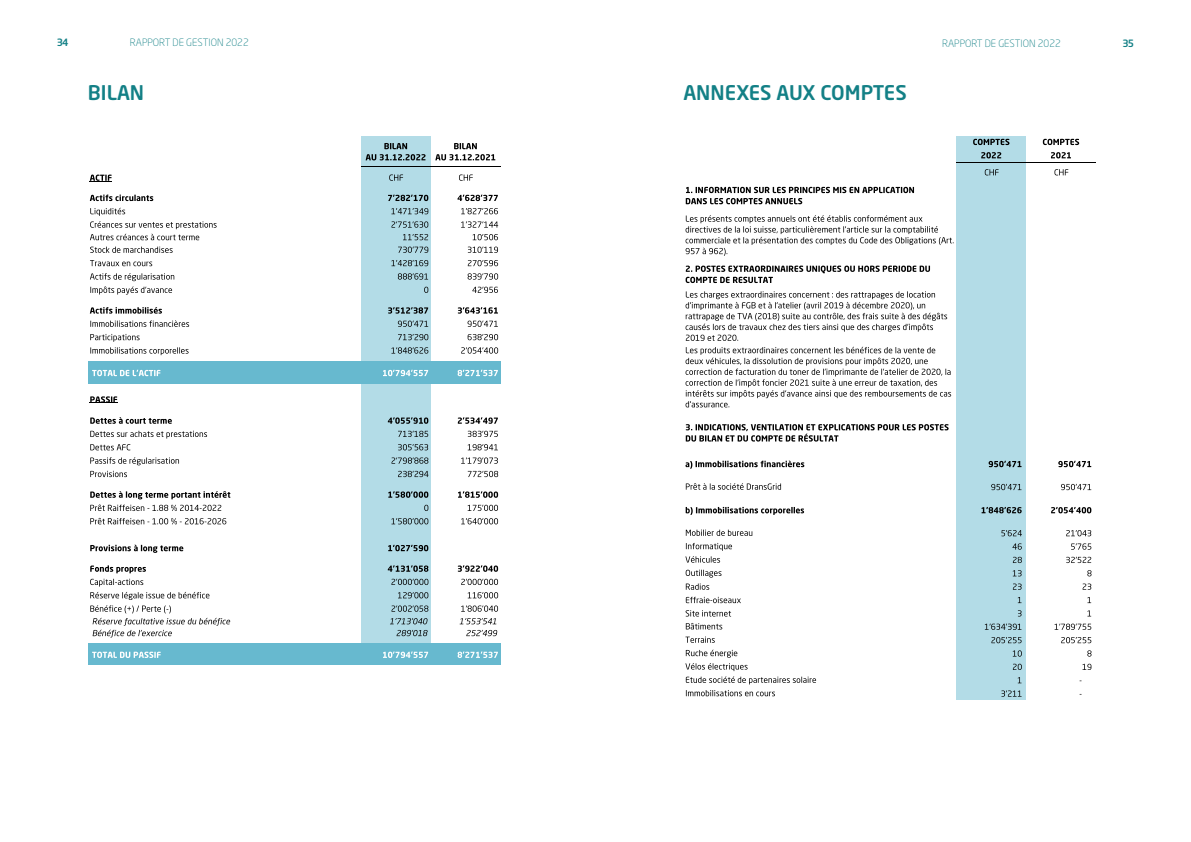
<style>
.page{position:relative;width:1191px;height:842px;background:#fff}
.page>*{position:absolute;margin:0;border:0;box-sizing:border-box;transform-origin:0 0}
.t1{font:500 20px "Neo Sans Std";color:#138086}
.t2{font:300 10px "Neo Sans Std";color:#138086}
.t3{font:500 10px "Neo Sans Std";color:#138086}
</style>
<div class="page">
<div style="left:361px;top:136px;width:69px;height:226px;background:#b3dce7"></div>
<div style="left:88px;top:362px;width:412px;height:22px;background:#67b9cf"></div>
<div style="left:361px;top:384px;width:69px;height:259px;background:#b3dce7"></div>
<div style="left:88px;top:643px;width:412px;height:22px;background:#67b9cf"></div>
<svg style="left:365px;top:143px;width:60px;height:17px"></svg>
<svg style="left:435px;top:143px;width:60px;height:17px"></svg>
<svg style="left:90px;top:175px;width:22px;height:7px"></svg>
<svg style="left:389px;top:174px;width:84px;height:7px"></svg>
<svg style="left:90px;top:195px;width:408px;height:6px"></svg>
<svg style="left:90px;top:208px;width:408px;height:32px"></svg>
<svg style="left:90px;top:247px;width:408px;height:6px"></svg>
<svg style="left:90px;top:260px;width:408px;height:6px"></svg>
<svg style="left:90px;top:273px;width:408px;height:22px"></svg>
<svg style="left:90px;top:307px;width:408px;height:7px"></svg>
<svg style="left:90px;top:320px;width:408px;height:7px"></svg>
<svg style="left:90px;top:334px;width:408px;height:21px"></svg>
<svg style="left:92px;top:370px;width:406px;height:6px"></svg>
<svg style="left:90px;top:396px;width:28px;height:7px"></svg>
<svg style="left:90px;top:417px;width:408px;height:7px"></svg>
<svg style="left:90px;top:431px;width:408px;height:19px"></svg>
<svg style="left:90px;top:457px;width:408px;height:8px"></svg>
<svg style="left:90px;top:471px;width:408px;height:6px"></svg>
<svg style="left:90px;top:491px;width:408px;height:20px"></svg>
<svg style="left:90px;top:518px;width:408px;height:6px"></svg>
<svg style="left:90px;top:545px;width:338px;height:8px"></svg>
<svg style="left:90px;top:565px;width:408px;height:8px"></svg>
<svg style="left:90px;top:579px;width:408px;height:58px"></svg>
<svg style="left:92px;top:651px;width:406px;height:7px"></svg>
<hr style="left:361px;top:166px;width:139px;height:1px;background:#000">
<div style="left:956px;top:136px;width:70px;height:564px;background:#b3dce7"></div>
<svg style="left:973px;top:139px;width:106px;height:6px"></svg>
<svg style="left:981px;top:152px;width:90px;height:6px"></svg>
<svg style="left:984px;top:169px;width:14px;height:6px"></svg>
<svg style="left:1054px;top:169px;width:14px;height:6px"></svg>
<svg style="left:685px;top:461px;width:336px;height:8px"></svg>
<svg style="left:1058px;top:461px;width:33px;height:6px"></svg>
<svg style="left:991px;top:484px;width:30px;height:6px"></svg>
<svg style="left:1061px;top:484px;width:30px;height:6px"></svg>
<svg style="left:685px;top:507px;width:336px;height:8px"></svg>
<svg style="left:1051px;top:507px;width:40px;height:6px"></svg>
<svg style="left:1001px;top:530px;width:21px;height:6px"></svg>
<svg style="left:1066px;top:530px;width:25px;height:6px"></svg>
<svg style="left:1012px;top:543px;width:9px;height:7px"></svg>
<svg style="left:1071px;top:543px;width:20px;height:7px"></svg>
<svg style="left:1013px;top:557px;width:8px;height:6px"></svg>
<svg style="left:1066px;top:557px;width:25px;height:6px"></svg>
<svg style="left:1087px;top:570px;width:4px;height:6px"></svg>
<svg style="left:1082px;top:583px;width:9px;height:7px"></svg>
<svg style="left:686px;top:597px;width:335px;height:6px"></svg>
<svg style="left:1087px;top:597px;width:4px;height:6px"></svg>
<svg style="left:685px;top:610px;width:336px;height:6px"></svg>
<svg style="left:1087px;top:610px;width:4px;height:6px"></svg>
<svg style="left:984px;top:624px;width:37px;height:6px"></svg>
<svg style="left:1054px;top:624px;width:37px;height:6px"></svg>
<svg style="left:991px;top:637px;width:30px;height:6px"></svg>
<svg style="left:1061px;top:637px;width:30px;height:6px"></svg>
<svg style="left:1012px;top:650px;width:9px;height:7px"></svg>
<svg style="left:1087px;top:650px;width:4px;height:7px"></svg>
<svg style="left:1013px;top:664px;width:8px;height:6px"></svg>
<svg style="left:1082px;top:664px;width:9px;height:6px"></svg>
<svg style="left:1017px;top:677px;width:4px;height:6px"></svg>
<svg style="left:1001px;top:690px;width:20px;height:7px"></svg>
<svg style="left:686px;top:483px;width:95px;height:7px"></svg>
<svg style="left:685px;top:570px;width:336px;height:20px"></svg>
<svg style="left:686px;top:623px;width:36px;height:6px"></svg>
<svg style="left:685px;top:636px;width:30px;height:7px"></svg>
<svg style="left:686px;top:690px;width:89px;height:6px"></svg>
<svg style="left:685px;top:187px;width:229px;height:17px"></svg>
<svg style="left:685px;top:215px;width:268px;height:41px"></svg>
<svg style="left:685px;top:424px;width:263px;height:18px"></svg>
<svg style="left:686px;top:530px;width:66px;height:6px"></svg>
<svg style="left:685px;top:543px;width:47px;height:20px"></svg>
<svg style="left:685px;top:266px;width:245px;height:17px"></svg>
<svg style="left:685px;top:291px;width:262px;height:50px"></svg>
<svg style="left:685px;top:347px;width:266px;height:60px"></svg>
<svg style="left:685px;top:650px;width:131px;height:34px"></svg>
<hr style="left:956px;top:162px;width:139px;height:1px;background:#000">
<p class="t3" style="left:57px;top:36px;width:13px">34</p>
<p class="t2" style="left:130px;top:37px;width:120px">RAPPORT DE GESTION 2022</p>
<p class="t2" style="left:942px;top:37px;width:120px">RAPPORT DE GESTION 2022</p>
<p class="t3" style="left:1122px;top:37px;width:13px">35</p>
<h1 class="t1" style="left:88px;top:80px;width:58px">BILAN</h1>
<h1 class="t1" style="left:683px;top:80px;width:225px">ANNEXES AUX COMPTES</h1>
</div>
